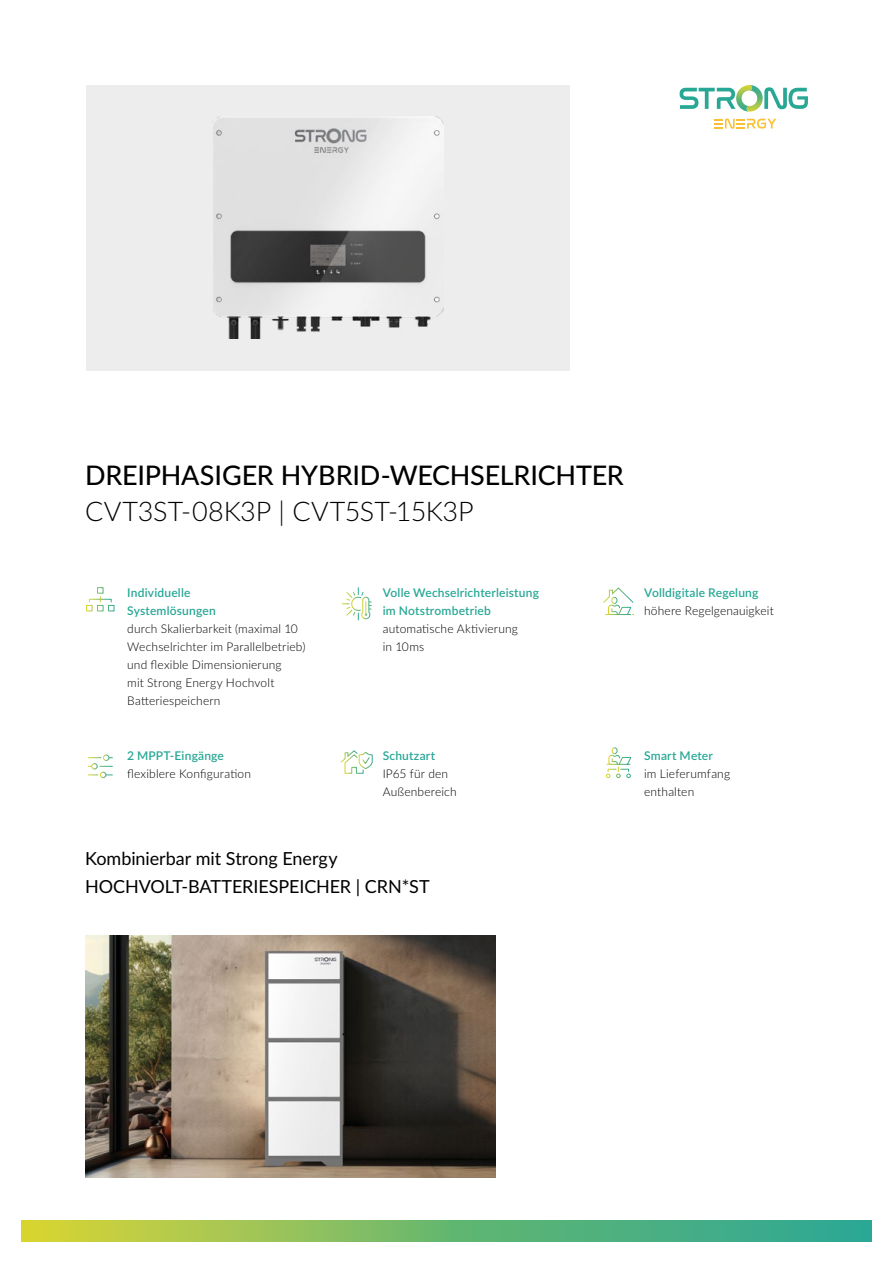
<style>
.page{position:relative;width:893px;height:1263px;background:#fff}
.page>*{position:absolute;margin:0;border:0;box-sizing:border-box;transform-origin:0 0}
.t1{font:500 27px "Lato";letter-spacing:-.01em;color:#000}
.t2{font:300 27px "Lato";letter-spacing:-.005em;color:#000}
.t3{font:18px "Lato";letter-spacing:-.005em;color:#000}
.t4{font:300 12px/18px "Lato";letter-spacing:.01em;color:#000}
.t5{font:600 12px "Lato";letter-spacing:.015em;color:#28a795}
</style>
<div class="page">
<svg style="left:21px;top:1220px;width:851px;height:22px;background:#75ba6a"></svg>
<svg style="left:764px;top:87px;width:44px;height:22px"></svg>
<svg style="left:680px;top:85px;width:77px;height:27px"></svg>
<svg style="left:714px;top:118px;width:62px;height:11px"></svg>
<div style="left:86px;top:85px;width:484px;height:285px;background:#ededed"></div>
<img style="left:212px;top:117px;width:232px;height:222px">
<svg style="left:86px;top:587px;width:29px;height:25px"></svg>
<svg style="left:603px;top:587px;width:31px;height:28px"></svg>
<svg style="left:88px;top:755px;width:24px;height:23px"></svg>
<div style="left:91px;top:763px;width:7px;height:6px;border:1px solid #fff;border-radius:50%"></div>
<svg style="left:606px;top:747px;width:26px;height:31px"></svg>
<svg style="left:342px;top:588px;width:29px;height:32px"></svg>
<svg style="left:340px;top:750px;width:33px;height:24px"></svg>
<img style="left:85px;top:935px;width:411px;height:243px">
<p class="t1" style="left:85px;top:456px;width:540px">DREIPHASIGER HYBRID-WECHSELRICHTER</p>
<p class="t2" style="left:85px;top:493px;width:390px">CVT3ST-08K3P | CVT5ST-15K3P</p>
<p class="t5" style="left:127px;top:584px;width:65px">Individuelle</p>
<p class="t5" style="left:127px;top:602px;width:90px">Systemlösungen</p>
<p class="t4" style="left:127px;top:619px;width:180px">durch Skalierbarkeit (maximal 10<br>Wechselrichter im Parallelbetrieb) und flexible Dimensionierung<br>mit Strong Energy Hochvolt<br>Batteriespeichern</p>
<p class="t5" style="left:127px;top:747px;width:98px">2 MPPT-Eingänge</p>
<p class="t4" style="left:127px;top:764px;width:125px">flexiblere Konfiguration</p>
<p class="t5" style="left:383px;top:584px;width:158px">Volle Wechselrichterleistung</p>
<p class="t5" style="left:383px;top:602px;width:110px">im Notstrombetrieb</p>
<p class="t4" style="left:383px;top:619px;width:137px">automatische Aktivierung</p>
<p class="t4" style="left:383px;top:637px;width:43px">in 10ms</p>
<p class="t5" style="left:383px;top:747px;width:54px">Schutzart</p>
<p class="t4" style="left:383px;top:764px;width:67px">IP65 für den</p>
<p class="t4" style="left:383px;top:782px;width:75px">Außenbereich</p>
<p class="t3" style="left:85px;top:845px;width:254px">Kombinierbar mit Strong Energy</p>
<p class="t3" style="left:85px;top:874px;width:346px">HOCHVOLT-BATTERIESPEICHER | CRN*ST</p>
<p class="t5" style="left:644px;top:584px;width:116px">Volldigitale Regelung</p>
<p class="t4" style="left:644px;top:601px;width:131px">höhere Regelgenauigkeit</p>
<p class="t5" style="left:644px;top:747px;width:70px">Smart Meter</p>
<p class="t4" style="left:644px;top:764px;width:88px">im Lieferumfang</p>
<p class="t4" style="left:644px;top:782px;width:52px">enthalten</p>
</div>
